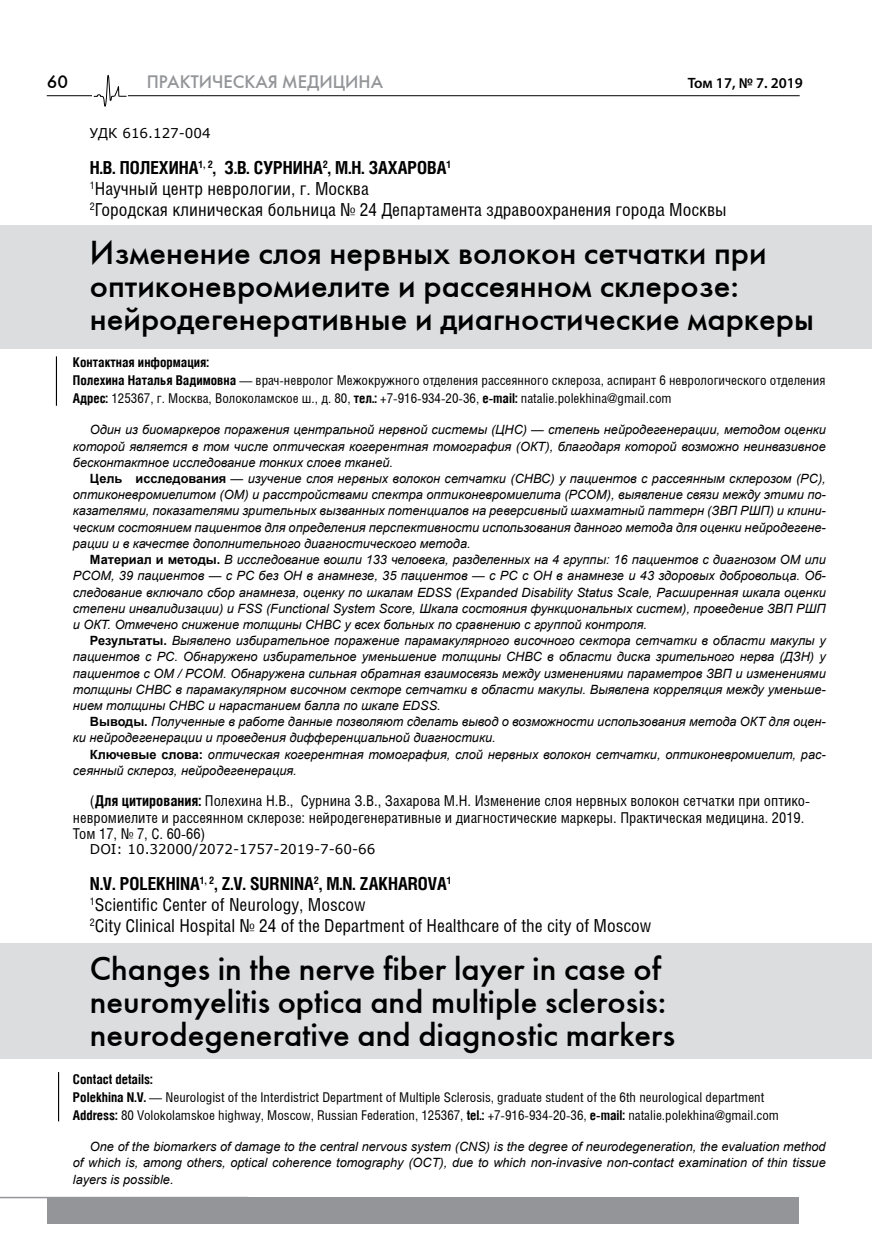
<style>
.page{position:relative;width:872px;height:1255px;background:#fff}
.page>*{position:absolute;margin:0;border:0;box-sizing:border-box;transform-origin:0 0}
.t1{font:33px/33px "Futuris C";color:#000}
.t2{font:18px/21px "Helios Cond";color:#000}
.t3{font:18px "Futuris C";color:#939598}
.t4{font:18px "Futuris C";color:#000}
.t5{font:15px/16.5px "Helios Cond";color:#000}
.t6{font:600 15px "Myriad Pro";color:#000}
.t7{font:13.5px/18px "Helios Cond";color:#000}
.t8{font:13.5px "Verdana";color:#000}
.t9{font:italic 12.75px/16.2px "Arial";color:#000;text-align:justify}
.s1{font-weight:700}
.s2{font-weight:700;font-style:normal}
</style>
<div class="page">
<hr style="left:0;top:1196px;width:248px;height:2px;background:#939598">
<hr style="left:47px;top:95px;width:752px;height:1px;background:#000">
<div style="left:93px;top:74px;width:35px;height:33px;background:#fff"></div>
<svg style="left:93px;top:74px;width:34px;height:33px"></svg>
<div style="left:47px;top:1196px;width:751px;height:27px;background:#939598"></div>
<div style="left:0;top:225px;width:872px;height:123px;background:#dcddde"></div>
<div style="left:0;top:943px;width:872px;height:115px;background:#dcddde"></div>
<hr style="left:56px;top:356px;width:1px;height:50px;background:#000">
<hr style="left:58px;top:1071px;width:1px;height:50px;background:#000">
<h2 class="t4" style="left:47px;top:71px;width:23px">60</h2>
<h2 class="t3" style="left:147px;top:71px;width:238px">ПРАКТИЧЕСКАЯ МЕДИЦИНА</h2>
<p class="t6" style="left:687px;top:73px;width:117px">Том 17, № 7. 2019</p>
<p class="t8" style="left:90px;top:123px;width:122px">УДК 616.127-004</p>
<h2 class="t2" style="left:90px;top:156px;width:638px"><span class="s1">Н.В. ПОЛЕХИНА</span><sup>1,</sup> <sup>2</sup><span class="s1">, З.В. СУРНИНА</span><sup>2</sup><span class="s1">, М.Н. ЗАХАРОВА</span><sup>1<br></sup><sup>1</sup>Научный центр неврологии, г. Москва<br><sup>2</sup>Городская клиническая больница № 24 Департамента здравоохранения города Москвы</h2>
<h1 class="t1" style="left:90px;top:236px;width:725px">Изменение слоя нервных волокон сетчатки при оптиконевромиелите и рассеянном склерозе: нейродегенеративные и диагностические маркеры</h1>
<p class="t7" style="left:73px;top:353px;width:754px"><span class="s1">Контактная информация:<br>Полехина Наталья Вадимовна</span> — врач-невролог Межокружного отделения рассеянного склероза, аспирант 6 неврологического отделения<br><span class="s1">Адрес:</span> 125367, г. Москва, Волоколамское ш., д. 80, <span class="s1">тел.:</span> +7-916-934-20-36, <span class="s1">e-mail:</span> natalie.polekhina@gmail.com</p>
<p class="t9" style="left:73px;top:422px;width:754px;text-indent:17px">Один из биомаркеров поражения центральной нервной системы (ЦНС) — степень нейродегенерации, методом оценки которой является в том числе оптическая когерентная томография (ОКТ), благодаря которой возможно неинвазивное бесконтактное исследование тонких слоев тканей.</p>
<p class="t9" style="left:73px;top:470px;width:754px;text-indent:17px"><span class="s2">Цель исследования</span> — изучение слоя нервных волокон сетчатки (СНВС) у пациентов с рассеянным склерозом (РС), оптиконевромиелитом (ОМ) и расстройствами спектра оптиконевромиелита (РСОМ), выявление связи между этими по&shy;казателями, показателями зрительных вызванных потенциалов на реверсивный шахматный паттерн (ЗВП РШП) и клини&shy;ческим состоянием пациентов для определения перспективности использования данного метода для оценки нейродегене&shy;рации и в качестве дополнительного диагностического метода.</p>
<p class="t9" style="left:73px;top:551px;width:754px;text-indent:17px"><span class="s2">Материал и методы.</span> В исследование вошли 133 человека, разделенных на 4 группы: 16 пациентов с диагнозом ОМ или РСОМ, 39 пациентов — с РС без ОН в анамнезе, 35 пациентов — с РС с ОН в анамнезе и 43 здоровых добровольца. Об&shy;следование включало сбор анамнеза, оценку по шкалам EDSS (Expanded Disability Status Scale, Расширенная шкала оценки степени инвалидизации) и FSS (Functional System Score, Шкала состояния функциональных систем), проведение ЗВП РШП и ОКТ. Отмечено снижение толщины СНВС у всех больных по сравнению с группой контроля.</p>
<p class="t9" style="left:73px;top:632px;width:754px;text-indent:17px"><span class="s2">Результаты.</span> Выявлено избирательное поражение парамакулярного височного сектора сетчатки в области макулы у пациентов с РС. Обнаружено избирательное уменьшение толщины СНВС в области диска зрительного нерва (ДЗН) у пациентов с ОМ / РСОМ. Обнаружена сильная обратная взаимосвязь между изменениями параметров ЗВП и изменениями толщины СНВС в парамакулярном височном секторе сетчатки в области макулы. Выявлена корреляция между уменьше&shy;нием толщины СНВС и нарастанием балла по шкале EDSS.</p>
<p class="t9" style="left:73px;top:713px;width:754px;text-indent:17px"><span class="s2">Выводы.</span> Полученные в работе данные позволяют сделать вывод о возможности использования метода ОКТ для оцен&shy;ки нейродегенерации и проведения дифференциальной диагностики.</p>
<p class="t9" style="left:73px;top:746px;width:754px;text-indent:17px"><span class="s2">Ключевые слова:</span> оптическая когерентная томография, слой нервных волокон сетчатки, оптиконевромиелит, рас&shy;сеянный склероз, нейродегенерация.</p>
<p class="t5" style="left:73px;top:792px;width:738px;text-indent:17px">(<span class="s1">Для цитирования:</span> Полехина Н.В., Сурнина З.В., Захарова М.Н. Изменение слоя нервных волокон сетчатки при оптико&shy;невромиелите и рассеянном склерозе: нейродегенеративные и диагностические маркеры. Практическая медицина. 2019.<br>Том 17, № 7, С. 60-66)</p>
<p class="t8" style="left:90px;top:840px;width:287px">DOI: 10.32000/2072-1757-2019-7-60-66</p>
<h2 class="t2" style="left:90px;top:873px;width:563px"><span class="s1">N.V. POLEKHINA</span><sup>1,</sup> <sup>2</sup><span class="s1">, Z.V. SURNINA</span><sup>2</sup><span class="s1">, M.N. ZAKHAROVA</span><sup>1<br></sup><sup>1</sup>Scientific Center of Neurology, Moscow<br><sup>2</sup>City Clinical Hospital № 24 of the Department of Healthcare of the city of Moscow</h2>
<h1 class="t1" style="left:90px;top:952px;width:586px">Changes in the nerve fiber layer in case of neuromyelitis optica and multiple sclerosis: neurodegenerative and diagnostic markers</h1>
<p class="t7" style="left:73px;top:1069px;width:707px"><span class="s1">Contact details:<br>Polekhina N.V.</span> — Neurologist of the Interdistrict Department of Multiple Sclerosis, graduate student of the 6th neurological department<br><span class="s1">Address:</span> 80 Volokolamskoe highway, Moscow, Russian Federation, 125367, <span class="s1">tel.:</span> +7-916-934-20-36, <span class="s1">e-mail:</span> natalie.polekhina@gmail.com</p>
<p class="t9" style="left:73px;top:1138px;width:754px;text-indent:17px">One of the biomarkers of damage to the central nervous system (CNS) is the degree of neurodegeneration, the evaluation method of which is, among others, optical coherence tomography (OCT), due to which non-invasive non-contact examination of thin tissue layers is possible.</p>
</div>
